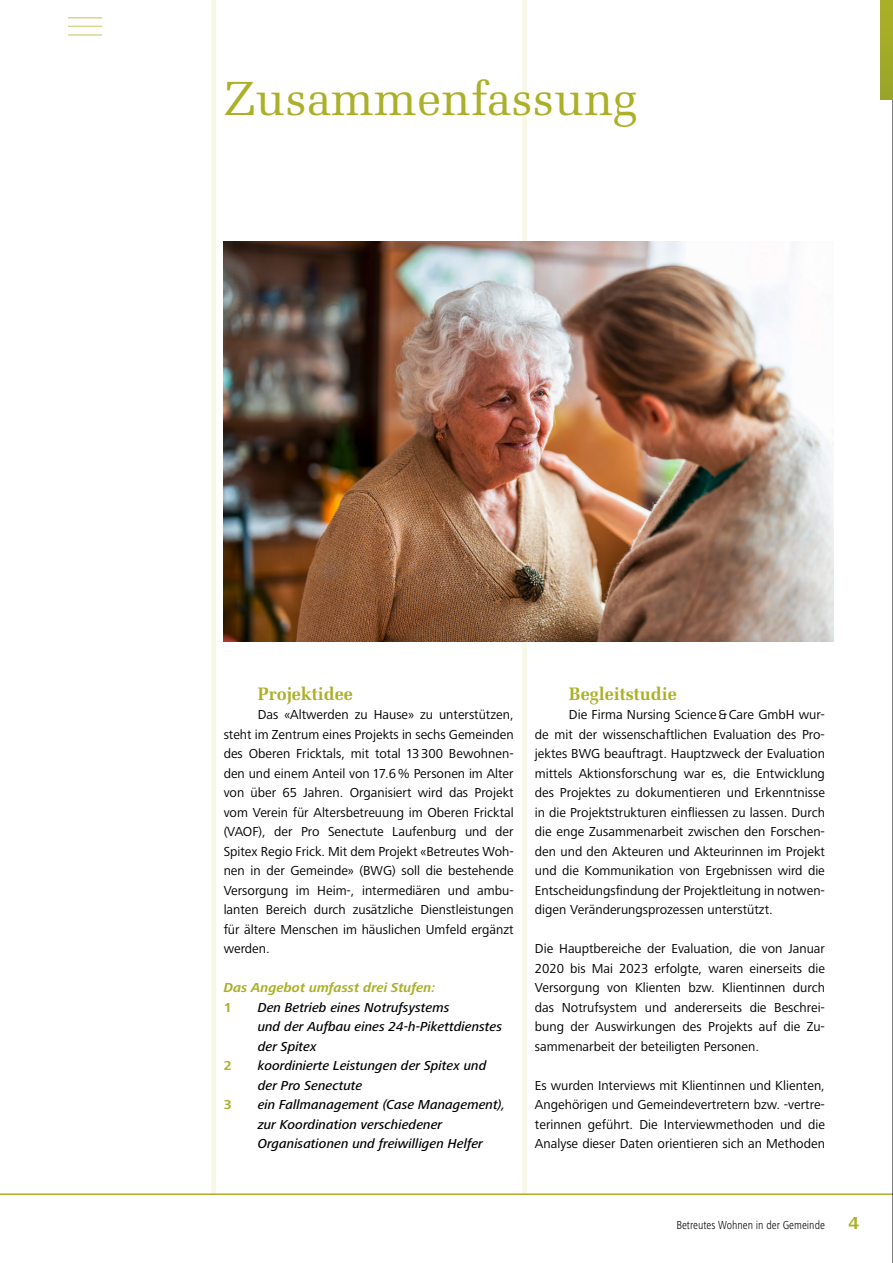
<style>
.page{position:relative;width:893px;height:1263px;background:#fff}
.page>*{position:absolute;margin:0;border:0;box-sizing:border-box;transform-origin:0 0}
.Headline_Chapter{font:48px "Melior LT";letter-spacing:.005em;color:#aab027}
.Subheadline_frutiger{font:700 18px "Melior LT";color:#aab027}
.t1{font:700 18px "Frutiger Next LT";color:#aab027}
.body_text_frutiger{font:13.5px/19.5px "Frutiger Next LT";color:#000;text-align:justify}
.body_text_frutiger-2{font:italic 500 13.5px/19.5px "Frutiger Next LT";color:#000}
.body_text_frutiger-3{font:italic 700 13.5px "Frutiger Next LT";color:#aab027}
.body_text_frutiger-4{font:700 13.5px "Frutiger Next LT";color:#aab027}
.t2{font:300 condensed 12px "Frutiger Next LT";color:#000}
</style>
<div class="page">
<hr style="left:522px;top:0;width:4px;height:1194px;background:#f8f8e8">
<hr style="left:211px;top:0;width:4px;height:1194px;background:#f8f8e8">
<hr style="left:0;top:1193px;width:893px;height:2px;background:#aab027">
<hr style="left:892px;top:0;width:1px;height:1263px;background:#000">
<div style="left:880px;top:0;width:13px;height:99px;background:#a3ab28"></div>
<hr style="left:68px;top:17px;width:34px;height:2px;background:#d6d68d">
<hr style="left:68px;top:26px;width:34px;height:1px;background:#d6d68d">
<hr style="left:68px;top:34px;width:34px;height:2px;background:#d6d68d">
<img style="left:224px;top:242px;width:609px;height:399px">
<p class="Headline_Chapter" style="left:224px;top:70px;width:415px">Zusammenfassung</p>
<p class="Subheadline_frutiger" style="left:258px;top:683px;width:96px">Projektidee</p>
<p class="body_text_frutiger" style="left:224px;top:705px;width:292px;text-indent:34px">Das «Altwerden zu Hause» zu unterstützen, steht im Zentrum eines Projekts in sechs Gemeinden des Oberen Fricktals, mit total 13300 Bewohnen&shy;den und einem Anteil von 17.6% Personen im Alter von über 65 Jahren. Organisiert wird das Projekt vom Verein für Altersbetreuung im Oberen Fricktal (VAOF), der Pro Senectute Laufenburg und der Spitex Regio Frick. Mit dem Projekt «Betreutes Woh&shy;nen in der Gemeinde» (BWG) soll die bestehende Versorgung im Heim-, intermediären und ambu&shy;lanten Bereich durch zusätzliche Dienstleistungen für ältere Menschen im häuslichen Umfeld ergänzt werden.</p>
<p class="body_text_frutiger-3" style="left:224px;top:980px;width:213px">Das Angebot umfasst drei Stufen:</p>
<p class="body_text_frutiger-4" style="left:224px;top:999px;width:9px">1</p>
<p class="body_text_frutiger-2" style="left:258px;top:997px;width:246px">Den Betrieb eines Notrufsystems<br>und der Aufbau eines 24-h-Pikettdienstes der Spitex</p>
<p class="body_text_frutiger-4" style="left:224px;top:1058px;width:9px">2</p>
<p class="body_text_frutiger-2" style="left:258px;top:1056px;width:230px">koordinierte Leistungen der Spitex und der Pro Senectute</p>
<p class="body_text_frutiger-4" style="left:224px;top:1097px;width:9px">3</p>
<p class="body_text_frutiger-2" style="left:258px;top:1095px;width:249px">ein Fallmanagement (Case Management), zur Koordination verschiedener<br>Organisationen und freiwilligen Helfer</p>
<p class="Subheadline_frutiger" style="left:569px;top:683px;width:109px">Begleitstudie</p>
<p class="body_text_frutiger" style="left:535px;top:705px;width:292px;text-indent:34px">Die Firma Nursing Science&amp;Care GmbH wur&shy;de mit der wissenschaftlichen Evaluation des Pro&shy;jektes BWG beauftragt. Hauptzweck der Evaluation mittels Aktionsforschung war es, die Entwicklung des Projektes zu dokumentieren und Erkenntnisse in die Projektstrukturen einfliessen zu lassen. Durch die enge Zusammenarbeit zwischen den Forschen&shy;den und den Akteuren und Akteurinnen im Projekt und die Kommunikation von Ergebnissen wird die Entscheidungsfindung der Projektleitung in notwen&shy;digen Veränderungsprozessen unterstützt.</p>
<p class="body_text_frutiger" style="left:535px;top:939px;width:292px">Die Hauptbereiche der Evaluation, die von Januar 2020 bis Mai 2023 erfolgte, waren einerseits die Versorgung von Klienten bzw. Klientinnen durch das Notrufsystem und andererseits die Beschrei&shy;bung der Auswirkungen des Projekts auf die Zu&shy;sammenarbeit der beteiligten Personen.</p>
<p class="body_text_frutiger" style="left:535px;top:1075px;width:292px">Es wurden Interviews mit Klientinnen und Klienten, Angehörigen und Gemeindevertretern bzw. -vertre&shy;terinnen geführt. Die Interviewmethoden und die Analyse dieser Daten orientieren sich an Methoden</p>
<p class="t2" style="left:676px;top:1218px;width:150px">Betreutes Wohnen in der Gemeinde</p>
<h2 class="t1" style="left:848px;top:1213px;width:12px">4</h2>
</div>
